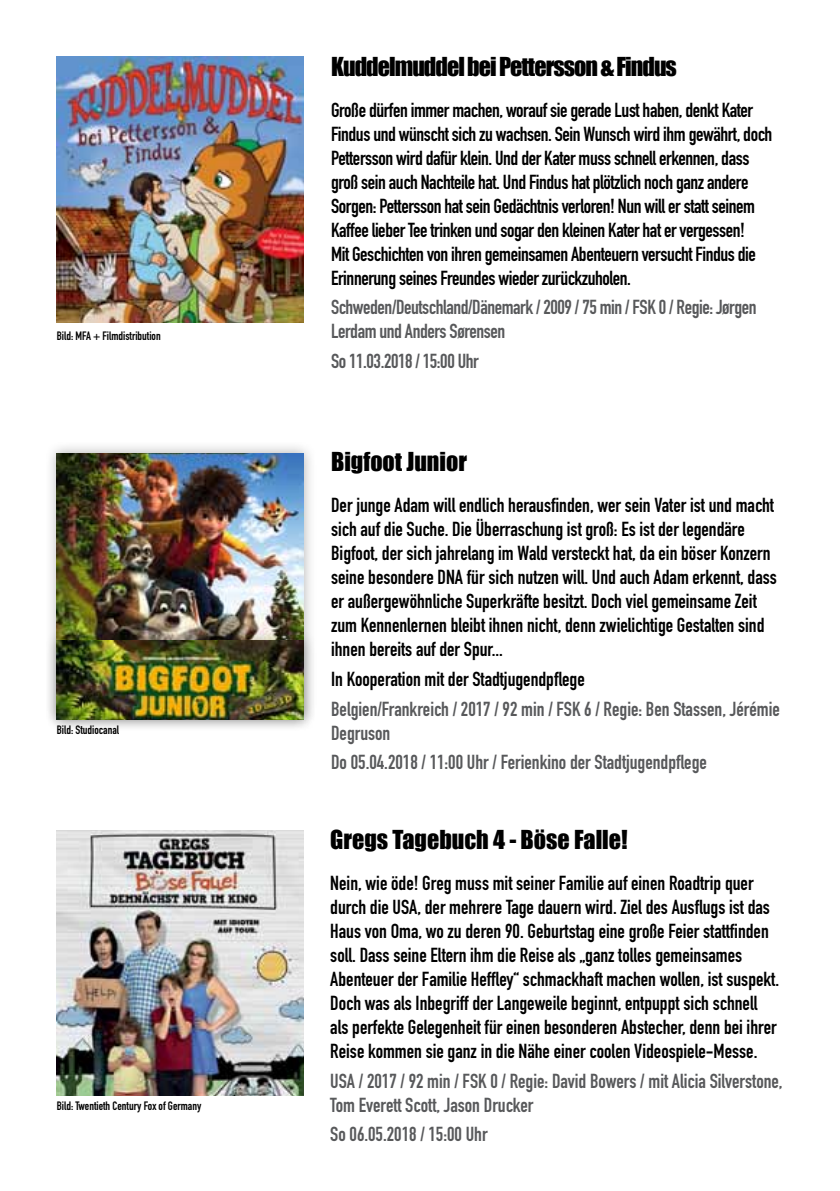
<style>
.page{position:relative;width:840px;height:1191px;background:#fff}
.page>*{position:absolute;margin:0;border:0;box-sizing:border-box;transform-origin:0 0}
.t1{font:24px "Impact";color:#000}
.t2{font:24px "Impact";letter-spacing:-.04em;color:#000}
.t3{font:20px/24px "DIN Engschrift";color:#000}
.t4{font:20px/24px "DIN Engschrift";letter-spacing:-.02em;color:#000}
.t5{font:20px/24px "DIN Engschrift";color:#58595b}
.t6{font:20px/24px "DIN Engschrift";letter-spacing:-.02em;color:#58595b}
.t7{font:12px "DIN Engschrift";color:#000}
</style>
<div class="page">
<div style="left:44px;top:440px;width:272px;height:292px;background:#000;opacity:.3"></div>
<img style="left:57px;top:453px;width:246px;height:175px">
<img style="left:57px;top:830px;width:246px;height:265px">
<img style="left:57px;top:57px;width:246px;height:265px">
<div style="left:44px;top:628px;width:272px;height:104px;background:#000;opacity:.3"></div>
<img style="left:57px;top:641px;width:246px;height:78px">
<p class="t7" style="left:57px;top:328px;width:105px">Bild: MFA + Filmdistribution</p>
<p class="t7" style="left:57px;top:722px;width:64px">Bild: Studiocanal</p>
<p class="t7" style="left:57px;top:1098px;width:146px">Bild: Twentieth Century Fox of Germany</p>
<p class="t2" style="left:331px;top:48px;width:347px">Kuddelmuddel bei Pettersson &amp; Findus</p>
<p class="t4" style="left:331px;top:98px;width:442px">Große dürfen immer machen, worauf sie gerade Lust haben, denkt Kater Findus und wünscht sich zu wachsen. Sein Wunsch wird ihm gewährt, doch Pettersson wird dafür klein. Und der Kater muss schnell erkennen, dass groß sein auch Nachteile hat. Und Findus hat plötzlich noch ganz andere Sorgen: Pettersson hat sein Gedächtnis verloren! Nun will er statt seinem Kaffee lieber Tee trinken und sogar den kleinen Kater hat er vergessen!<br>Mit Geschichten von ihren gemeinsamen Abenteuern versucht Findus die Erinnerung seines Freundes wieder zurückzuholen.</p>
<p class="t6" style="left:331px;top:295px;width:427px">Schweden/Deutschland/Dänemark / 2009 / 75 min / FSK 0 / Regie: Jørgen<br>Lerdam und Anders Sørensen</p>
<p class="t6" style="left:331px;top:349px;width:149px">So 11.03.2018 / 15:00 Uhr</p>
<p class="t1" style="left:331px;top:443px;width:137px">Bigfoot Junior</p>
<p class="t3" style="left:331px;top:493px;width:447px">Der junge Adam will endlich herausfinden, wer sein Vater ist und macht sich auf die Suche. Die Überraschung ist groß: Es ist der legendäre Bigfoot, der sich jahrelang im Wald versteckt hat, da ein böser Konzern seine besondere DNA für sich nutzen will. Und auch Adam erkennt, dass er außergewöhnliche Superkräfte besitzt. Doch viel gemeinsame Zeit zum Kennenlernen bleibt ihnen nicht, denn zwielichtige Gestalten sind ihnen bereits auf der Spur...</p>
<p class="t3" style="left:331px;top:667px;width:255px">In Kooperation mit der Stadtjugendpflege</p>
<p class="t5" style="left:331px;top:697px;width:450px">Belgien/Frankreich / 2017 / 92 min / FSK 6 / Regie: Ben Stassen, Jérémie<br>Degruson</p>
<p class="t5" style="left:331px;top:750px;width:377px">Do 05.04.2018 / 11:00 Uhr / Ferienkino der Stadtjugendpflege</p>
<p class="t1" style="left:330px;top:821px;width:298px">Gregs Tagebuch 4 - Böse Falle!</p>
<p class="t3" style="left:330px;top:871px;width:450px">Nein, wie öde! Greg muss mit seiner Familie auf einen Roadtrip quer durch die USA, der mehrere Tage dauern wird. Ziel des Ausflugs ist das Haus von Oma, wo zu deren 90. Geburtstag eine große Feier stattfinden soll. Dass seine Eltern ihm die Reise als „ganz tolles gemeinsames Abenteuer der Familie Heffley“ schmackhaft machen wollen, ist suspekt.<br>Doch was als Inbegriff der Langeweile beginnt, entpuppt sich schnell als perfekte Gelegenheit für einen besonderen Abstecher, denn bei ihrer Reise kommen sie ganz in die Nähe einer coolen Videospiele-Messe.</p>
<p class="t5" style="left:330px;top:1068px;width:453px">USA / 2017 / 92 min / FSK 0 / Regie: David Bowers / mit Alicia Silverstone,<br>Tom Everett Scott, Jason Drucker</p>
<p class="t5" style="left:330px;top:1122px;width:159px">So 06.05.2018 / 15:00 Uhr</p>
</div>
